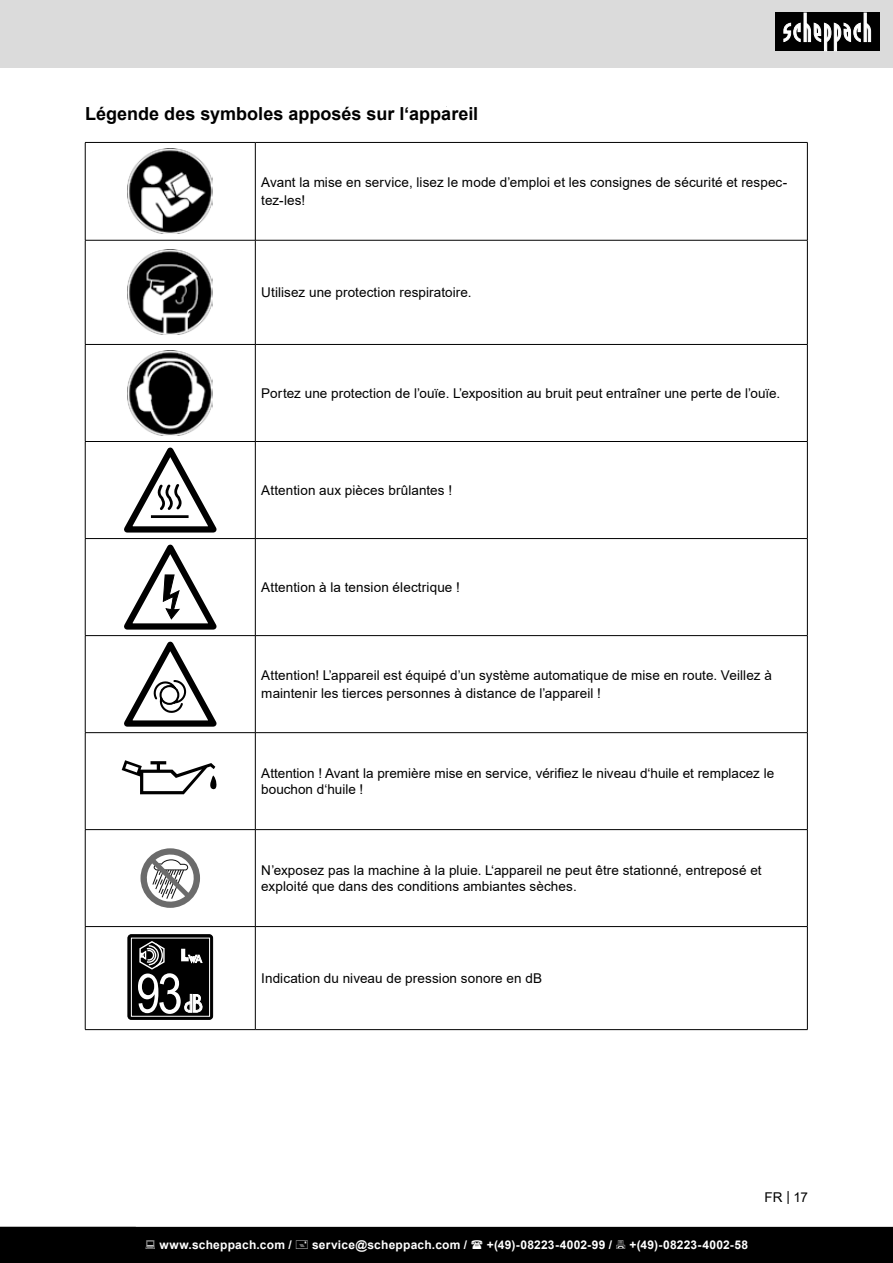
<style>
.page{position:relative;width:893px;height:1263px;background:#fff}
.page>*{position:absolute;margin:0;border:0;box-sizing:border-box;transform-origin:0 0}
.t1{font:55.5px "Arial Narrow";color:#fff}
.t2{font:700 18px "Arial";color:#000}
.t3{font:13.5px/18px "Arial";letter-spacing:.005em;color:#000}
.t4{font:700 12px "Arial";letter-spacing:.02em;color:#fff}
</style>
<div class="page">
<div style="left:0;top:0;width:893px;height:67px;background:#dbdbdb"></div>
<div style="left:775px;top:13px;width:105px;height:38px;background:#000"></div>
<svg style="left:783px;top:13px;width:88px;height:38px"></svg>
<hr style="left:446px;top:106px;width:1px;height:1051px;background:#c7c7c7">
<div style="left:85px;top:107px;width:723px;height:1052px;background:#fff"></div>
<hr style="left:85px;top:142px;width:170px;height:1px;background:#000">
<hr style="left:85px;top:143px;width:1px;height:97px;background:#000">
<hr style="left:255px;top:142px;width:552px;height:1px;background:#000">
<hr style="left:255px;top:143px;width:1px;height:97px;background:#000">
<hr style="left:807px;top:143px;width:1px;height:97px;background:#000">
<hr style="left:85px;top:240px;width:170px;height:1px;background:#000">
<hr style="left:85px;top:240px;width:1px;height:104px;background:#000">
<hr style="left:255px;top:240px;width:552px;height:1px;background:#000">
<hr style="left:255px;top:240px;width:1px;height:104px;background:#000">
<hr style="left:807px;top:240px;width:1px;height:104px;background:#000">
<hr style="left:85px;top:344px;width:170px;height:1px;background:#000">
<hr style="left:85px;top:345px;width:1px;height:96px;background:#000">
<hr style="left:255px;top:344px;width:552px;height:1px;background:#000">
<hr style="left:255px;top:345px;width:1px;height:96px;background:#000">
<hr style="left:807px;top:345px;width:1px;height:96px;background:#000">
<hr style="left:85px;top:441px;width:170px;height:1px;background:#000">
<hr style="left:85px;top:442px;width:1px;height:96px;background:#000">
<hr style="left:255px;top:441px;width:552px;height:1px;background:#000">
<hr style="left:255px;top:442px;width:1px;height:96px;background:#000">
<hr style="left:807px;top:442px;width:1px;height:96px;background:#000">
<hr style="left:85px;top:538px;width:170px;height:1px;background:#000">
<hr style="left:85px;top:539px;width:1px;height:96px;background:#000">
<hr style="left:255px;top:538px;width:552px;height:1px;background:#000">
<hr style="left:255px;top:539px;width:1px;height:96px;background:#000">
<hr style="left:807px;top:539px;width:1px;height:96px;background:#000">
<hr style="left:85px;top:635px;width:170px;height:1px;background:#000">
<hr style="left:85px;top:636px;width:1px;height:96px;background:#000">
<hr style="left:255px;top:635px;width:552px;height:1px;background:#000">
<hr style="left:255px;top:636px;width:1px;height:96px;background:#000">
<hr style="left:807px;top:636px;width:1px;height:96px;background:#000">
<hr style="left:85px;top:732px;width:170px;height:1px;background:#000">
<hr style="left:85px;top:733px;width:1px;height:96px;background:#000">
<hr style="left:255px;top:732px;width:552px;height:1px;background:#000">
<hr style="left:255px;top:733px;width:1px;height:96px;background:#000">
<hr style="left:807px;top:733px;width:1px;height:96px;background:#000">
<hr style="left:85px;top:829px;width:170px;height:1px;background:#000">
<hr style="left:85px;top:830px;width:1px;height:96px;background:#000">
<hr style="left:255px;top:829px;width:552px;height:1px;background:#000">
<hr style="left:255px;top:830px;width:1px;height:96px;background:#000">
<hr style="left:807px;top:830px;width:1px;height:96px;background:#000">
<hr style="left:85px;top:926px;width:170px;height:1px;background:#000">
<hr style="left:85px;top:927px;width:1px;height:102px;background:#000">
<hr style="left:255px;top:926px;width:552px;height:1px;background:#000">
<hr style="left:255px;top:927px;width:1px;height:102px;background:#000">
<hr style="left:807px;top:927px;width:1px;height:102px;background:#000">
<hr style="left:85px;top:1029px;width:170px;height:1px;background:#000">
<hr style="left:255px;top:1029px;width:552px;height:1px;background:#000">
<img style="left:128px;top:149px;width:85px;height:85px">
<img style="left:128px;top:250px;width:85px;height:85px">
<img style="left:128px;top:350px;width:85px;height:85px">
<svg style="left:124px;top:447px;width:93px;height:85px"></svg>
<svg style="left:124px;top:544px;width:93px;height:86px"></svg>
<svg style="left:124px;top:642px;width:93px;height:85px"></svg>
<svg style="left:122px;top:760px;width:95px;height:34px"></svg>
<svg style="left:141px;top:848px;width:59px;height:60px"></svg>
<div style="left:128px;top:934px;width:85px;height:85px;background:#000;border-radius:3px"></div>
<div style="left:128px;top:934px;width:85px;height:85px;border:1px solid #000;border-radius:3px"></div>
<div style="left:131px;top:938px;width:79px;height:78px;border:1px solid #fff"></div>
<svg style="left:138px;top:941px;width:27px;height:72px"></svg>
<svg style="left:181px;top:948px;width:21px;height:15px"></svg>
<svg style="left:184px;top:994px;width:19px;height:18px"></svg>
<div style="left:0;top:1227px;width:893px;height:36px;background:#000"></div>
<h2 class="t2" style="left:85px;top:101px;width:395px">Légende des symboles apposés sur l‘appareil</h2>
<p class="t3" style="left:261px;top:173px;width:527px">Avant la mise en service, lisez le mode d’emploi et les consignes de sécurité et respec&shy;tez-les!</p>
<p class="t3" style="left:261px;top:283px;width:212px">Utilisez une protection respiratoire.</p>
<p class="t3" style="left:261px;top:384px;width:521px">Portez une protection de l’ouïe. L’exposition au bruit peut entraîner une perte de l’ouïe.</p>
<p class="t3" style="left:261px;top:481px;width:192px">Attention aux pièces brûlantes !</p>
<p class="t3" style="left:261px;top:578px;width:200px">Attention à la tension électrique !</p>
<p class="t3" style="left:261px;top:666px;width:512px">Attention! L’appareil est équipé d’un système automatique de mise en route. Veillez à maintenir les tierces personnes à distance de l’appareil !</p>
<p class="t3" style="left:261px;top:765px;width:514px;line-height:16.2px">Attention ! Avant la première mise en service, vérifiez le niveau d‘huile et remplacez le bouchon d‘huile !</p>
<p class="t3" style="left:261px;top:862px;width:502px;line-height:16.2px">N’exposez pas la machine à la pluie. L‘appareil ne peut être stationné, entreposé et exploité que dans des conditions ambiantes sèches.</p>
<h1 class="t1" style="left:158px;top:953px;width:27px">3</h1>
<p class="t3" style="left:261px;top:969px;width:282px">Indication du niveau de pression sonore en dB</p>
<p class="t4" style="left:159px;top:1236px;width:134px">www.scheppach.com /</p>
<p class="t4" style="left:312px;top:1236px;width:157px">service@scheppach.com /</p>
<p class="t4" style="left:487px;top:1236px;width:127px">+(49)-08223-4002-99 /</p>
<p class="t4" style="left:629px;top:1236px;width:120px">+(49)-08223-4002-58</p>
<p class="t3" style="left:765px;top:1188px;width:45px">FR | 17</p>
</div>
